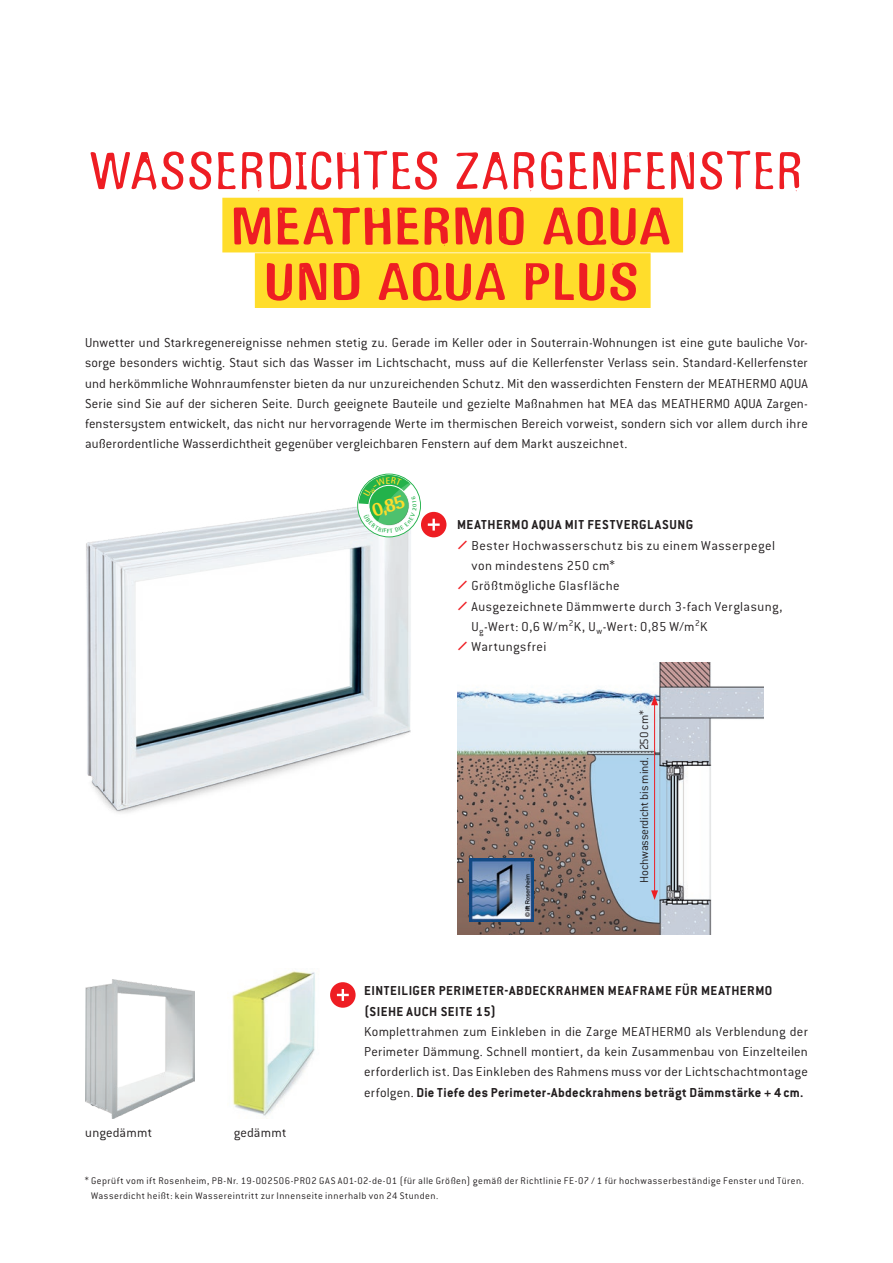
<style>
.page{position:relative;width:893px;height:1263px;background:#fff}
.page>*{position:absolute;margin:0;border:0;box-sizing:border-box;transform-origin:0 0}
.Headline_Gagamond_Me{font:500 55.5px "Gagamond MEA";letter-spacing:.035em;color:#ee1d23}
.Headline_Gagamond_Me-2{font:700 55.5px/55.5px "Gagamond MEA";letter-spacing:.04em;color:#ee1d23;text-align:center}
.t1{font:800 19.95px "Rotis Semi Sans Pro";color:#ffdd2b}
.Fließtext{font:300 14.25px/20.2px "Conduit ITC Pro";letter-spacing:.015em;color:#231f20;text-align:justify}
.Bulletpoints{font:300 14.25px/20.2px "Conduit ITC Pro";letter-spacing:.035em;color:#231f20}
.Fließtext-2{font:700 14.25px/20.2px "Conduit ITC Pro";letter-spacing:.04em;color:#231f20}
.PLBS19_Bildbeschrift{font:300 12.75px "Conduit ITC Pro";letter-spacing:-.015em;color:#231f20}
.Fließtext-3{font:300 10.5px/15px "Conduit ITC Pro";letter-spacing:.045em;color:#231f20}
.s1{font-weight:700}
</style>
<div class="page">
<img style="left:86px;top:507px;width:325px;height:306px">
<img style="left:232px;top:971px;width:83px;height:145px">
<img style="left:85px;top:979px;width:110px;height:139px">
<div style="left:222px;top:198px;width:461px;height:54px;background:#ffdd2b"></div>
<div style="left:255px;top:253px;width:396px;height:55px;background:#ffdd2b"></div>
<div style="left:330px;top:982px;width:26px;height:26px;background:#ee1d23;border-radius:50%"></div>
<svg style="left:337px;top:989px;width:12px;height:12px"></svg>
<div style="left:421px;top:512px;width:25px;height:25px;background:#ee1d23;border-radius:50%"></div>
<svg style="left:428px;top:519px;width:12px;height:12px"></svg>
<img style="left:457px;top:663px;width:307px;height:271px">
<hr style="left:654px;top:703px;width:1px;height:190px;background:#ee1d23">
<svg style="left:651px;top:696px;width:7px;height:9px"></svg>
<svg style="left:651px;top:890px;width:7px;height:10px"></svg>
<img style="left:470px;top:858px;width:64px;height:64px">
<svg style="left:357px;top:474px;width:64px;height:63px"></svg>
<p class="Headline_Gagamond_Me" style="left:90px;top:141px;width:714px">WASSERDICHTES ZARGENFENSTER</p>
<p class="Headline_Gagamond_Me-2" style="left:232px;top:198px;width:440px">MEATHERMO AQUA<br>UND AQUA PLUS</p>
<p class="Fließtext" style="left:85px;top:333px;width:724px">Unwetter und Starkregenereignisse nehmen stetig zu. Gerade im Keller oder in Souterrain-Wohnungen ist eine gute bauliche Vor&shy;sorge besonders wichtig. Staut sich das Wasser im Lichtschacht, muss auf die Kellerfenster Verlass sein. Standard-Kellerfenster und herkömmliche Wohnraumfenster bieten da nur unzureichenden Schutz. Mit den wasserdichten Fenstern der MEATHERMO AQUA Serie sind Sie auf der sicheren Seite. Durch geeignete Bauteile und gezielte Maßnahmen hat MEA das MEATHERMO AQUA Zargen&shy;fenstersystem entwickelt, das nicht nur hervorragende Werte im thermischen Bereich vorweist, sondern sich vor allem durch ihre außerordentliche Wasserdichtheit gegenüber vergleichbaren Fenstern auf dem Markt auszeichnet.</p>
<p class="t1" style="left:369px;top:498px;width:35px;rotate:-18deg">0,85</p>
<p class="Fließtext-2" style="left:457px;top:515px;width:238px">MEATHERMO AQUA MIT FESTVERGLASUNG</p>
<p class="Bulletpoints" style="left:471px;top:535px;width:305px">Bester Hochwasserschutz bis zu einem Wasserpegel von mindestens 250 cm*</p>
<p class="Bulletpoints" style="left:471px;top:576px;width:150px">Größtmögliche Glasfläche</p>
<p class="Bulletpoints" style="left:471px;top:596px;width:313px">Ausgezeichnete Dämmwerte durch 3-fach Verglasung,<br>U<sub>g</sub>-Wert: 0,6 W/m<sup>2</sup>K, U<sub>w</sub>-Wert: 0,85 W/m<sup>2</sup>K</p>
<p class="Bulletpoints" style="left:471px;top:636px;width:76px">Wartungsfrei</p>
<p class="PLBS19_Bildbeschrift" style="left:637px;top:883px;width:174px;rotate:-90deg">Hochwasserdicht bis mind. 250 cm*</p>
<p class="Fließtext-2" style="left:364px;top:980px;width:410px">EINTEILIGER PERIMETER-ABDECKRAHMEN MEAFRAME FÜR MEATHERMO (SIEHE AUCH SEITE 15)</p>
<p class="Fließtext" style="left:85px;top:1122px;width:69px">ungedämmt</p>
<p class="Fließtext" style="left:234px;top:1122px;width:54px">gedämmt</p>
<p class="Fließtext" style="left:364px;top:1021px;width:445px">Komplettrahmen zum Einkleben in die Zarge MEATHERMO als Verblendung der Perimeter Dämmung. Schnell montiert, da kein Zusammenbau von Einzelteilen erforderlich ist. Das Einkleben des Rahmens muss vor der Lichtschachtmontage erfolgen. <span class="s1">Die Tiefe des Perimeter-Abdeckrahmens beträgt Dämmstärke + 4 cm.</span></p>
<p class="Fließtext-3" style="left:91px;top:1173px;width:714px;text-indent:-6px">* Geprüft vom ift Rosenheim, PB-Nr. 19-002506-PR02 GAS A01-02-de-01 (für alle Größen) gemäß der Richtlinie FE-07 / 1 für hochwasserbeständige Fenster und Türen.<br>Wasserdicht heißt: kein Wassereintritt zur Innenseite innerhalb von 24 Stunden.</p>
</div>
